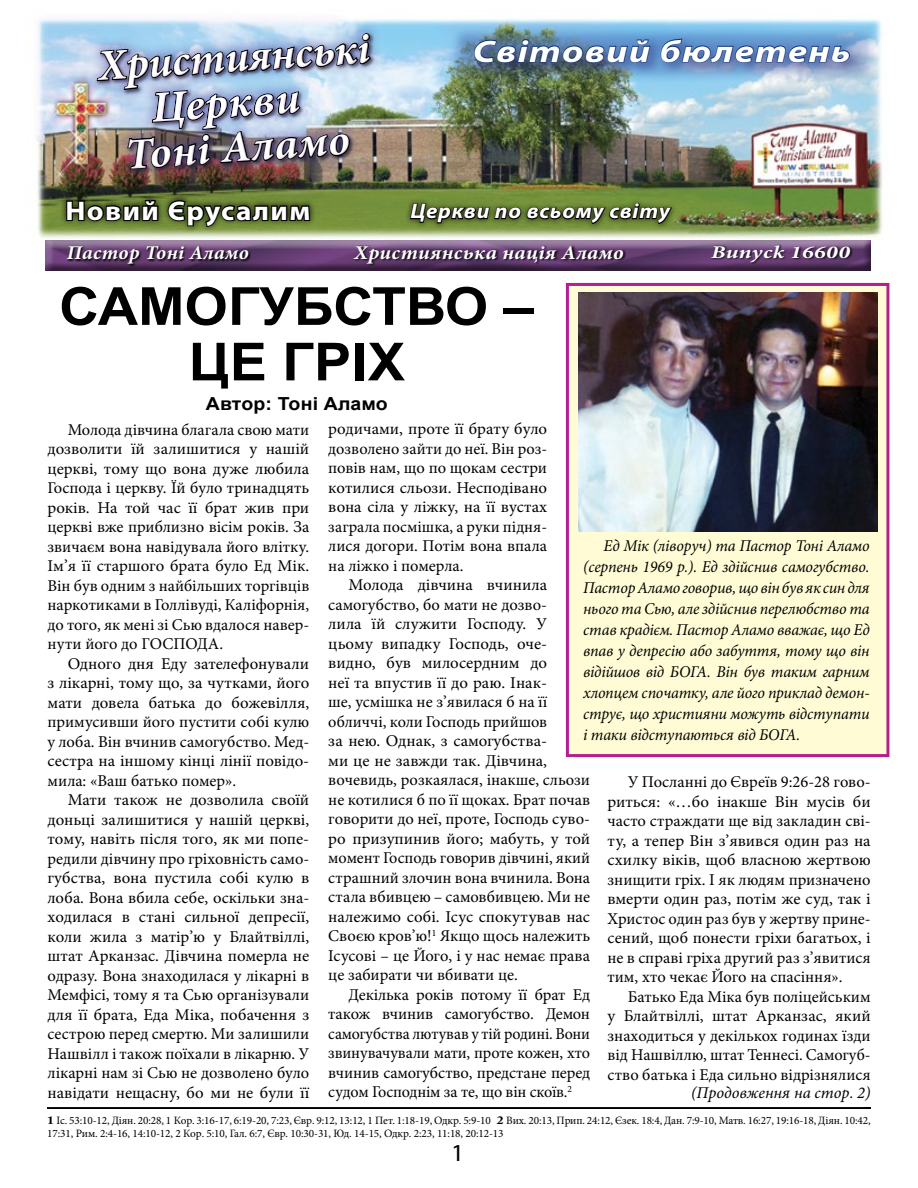
<style>
.page{position:relative;width:918px;height:1188px;background:#fff}
.page>*{position:absolute;margin:0;border:0;box-sizing:border-box;transform-origin:0 0}
.t1{font:700 52.5px/55.5px "Arial";color:#000;text-align:center;scale:1.06 1}
.t2{font:italic 700 43.5px/89.8px "Minion Pro";color:#fff;text-align:center}
.t3{font:italic 700 31.05px "Myriad Pro";letter-spacing:.03em;color:#fff;scale:1.23 1}
.t4{font:700 27px "Myriad Pro";letter-spacing:.05em;color:#fff;scale:1.08 1}
.t5{font:24.45px "Myriad Pro";color:#000;scale:1.04 1}
.t6{font:italic 700 21px "Myriad Pro";letter-spacing:.03em;color:#fff;scale:1.08 1}
.t7{font:italic 700 19.5px "Minion Pro";letter-spacing:.02em;color:#fff;scale:1.1 1}
.t8{font:italic 700 19.5px "Minion Pro";letter-spacing:.02em;color:#fff;scale:1.05 1}
.t9{font:700 18px "Arial";letter-spacing:.01em;color:#000;scale:1.08 1}
.t10{font:italic 700 18px "Minion Pro";letter-spacing:.02em;color:#fff;scale:1.3 1}
.t11{font:16.5px/19.5px "Minion Pro";color:#000;text-align:justify}
.t12{font:italic 16.5px/21px "Minion Pro";letter-spacing:-.01em;color:#000;text-align:justify}
.t13{font:11.25px/13.5px "Minion Pro";letter-spacing:-.01em;color:#000}
.s1{font-family:"Adobe Caslon Pro";font-weight:700}
</style>
<div class="page">
<img style="left:37px;top:19px;width:846px;height:217px">
<div style="left:38px;top:233px;width:839px;height:37px;background:#fff;opacity:.5"></div>
<div style="left:41px;top:236px;width:838px;height:34px;background:#000;opacity:.5"></div>
<div style="left:446px;top:24px;width:434px;height:60px;background:#21409a;opacity:.4"></div>
<div style="left:45px;top:1100px;width:837px;height:10px;background:#000;opacity:.75"></div>
<div style="left:566px;top:283px;width:323px;height:474px;background:#fffcd5;border:3px solid #b41e8e"></div>
<img style="left:578px;top:292px;width:300px;height:239px">
<div style="left:471px;top:35px;width:392px;height:41px;background:#2f2b75;opacity:.52"></div>
<img style="left:448px;top:27px;width:416px;height:41px">
<svg style="left:82px;top:19px;width:309px;height:166px;background:#bdd4e0"></svg>
<div style="left:404px;top:197px;width:274px;height:33px;background:#74923b"></div>
<svg style="left:409px;top:202px;width:264px;height:40px"></svg>
<img style="left:65px;top:32px;width:315px;height:218px">
<div style="left:710px;top:244px;width:143px;height:20px;background:#000;opacity:.8"></div>
<svg style="left:66px;top:245px;width:185px;height:21px;background:#4f3157"></svg>
<div style="left:353px;top:245px;width:273px;height:21px;background:#000;opacity:.83"></div>
<h2 class="t2" style="left:95px;top:21px;width:274px;rotate:-4deg">Християнськi<br>Тоні Аламо</h2>
<h3 class="t4" style="left:65px;top:193px;width:228px">Новий Єрусалим</h3>
<p class="t6" style="left:410px;top:198px;width:242px">Церкви по всьому світу</p>
<p class="t8" style="left:67px;top:239px;width:175px">Пастор Тоні Аламо</p>
<p class="t7" style="left:354px;top:239px;width:247px">Християнська нація Аламо</p>
<p class="t10" style="left:711px;top:239px;width:108px">Bunyck 16600</p>
<h3 class="t3" style="left:473px;top:31px;width:309px">Світовий бюлетень</h3>
<h1 class="t1" style="left:59px;top:280px;width:450px">САМОГУБСТВО –<br>ЦЕ ГРІХ</h1>
<p class="t9" style="left:206px;top:392px;width:170px">Автор: Тоні Аламо</p>
<p class="t11" style="left:48px;top:420px;width:263px;text-indent:20px">Молода дівчина благала свою мати дозволити їй залишитися у нашій церкві, тому що вона дуже любила Господа і церкву. Їй було тринадцять років. На той час її брат жив при церкві вже приблизно вісім років. За звичаєм вона навідувала його влітку.<br>Ім’я її старшого брата було Ед Мік.<br>Він був одним з найбільших торгівців наркотиками в Голлівуді, Каліфорнія, до того, як мені зі Сью вдалося навер&shy;нути його до ГОСПОДА.</p>
<p class="t11" style="left:48px;top:654px;width:263px;text-indent:20px">Одного дня Еду зателефонували з лікарні, тому що, за чутками, його мати довела батька до божевілля, примусивши його пустити собі кулю у лоба. Він вчинив самогубство. Мед&shy;сестра на іншому кінці лінії повідо&shy;мила: «Ваш батько помер».</p>
<p class="t11" style="left:48px;top:790px;width:263px;text-indent:20px">Мати також не дозволила своїй доньці залишитися у нашій церкві, тому, навіть після того, як ми попе&shy;редили дівчину про гріховність само&shy;губства, вона пустила собі кулю в лоба. Вона вбила себе, оскільки зна&shy;ходилася в стані сильної депресії, коли жила з матір’ю у Блайтвіллі, штат Арканзас. Дівчина померла не одразу. Вона знаходилася у лікарні в Мемфісі, тому я та Сью організували для її брата, Еда Міка, побачення з сестрою перед смертю. Ми залишили Нашвілл і також поїхали в лікарню. У лікарні нам зі Сью не дозволено було навідати нещасну, бо ми не були її</p>
<p class="t11" style="left:328px;top:419px;width:220px">родичами, проте її брату було дозволено зайти до неї. Він роз&shy;повів нам, що по щокам сестри котилися сльози. Несподівано вона сіла у ліжку, на її вустах заграла посмішка, а руки підня&shy;лися догори. Потім вона впала на ліжко і померла.</p>
<p class="t11" style="left:328px;top:575px;width:263px;text-align:left;text-indent:20px">Молода дівчина вчинила самогубство, бо мати не дозво-<br>лила їй служити Господу. У цьому випадку Господь, оче&shy;видно, був милосердним до<br>неї та впустив її до pаю. Інак-<br>ше, усмішка не з’явилася б на її обличчі, коли Господь прийшов<br>за нею. Однак, з самогубства-<br>ми це не завжди так. Дівчина, вочевидь, розкаялася, інакше, сльози не котилися б по її щоках. Брат почав говорити до неї, проте, Господь суво&shy;ро призупинив його; мабуть, у той момент Господь говорив дівчині, який страшний злочин вона вчинила. Вона стала вбивцею – самовбивцею. Ми не належимо собі. Ісус спокутував нас<br>Своєю кров’ю!<sup>1</sup> Якщо щось належить<br>Ісусові – це Його, і у нас немає права це забирати чи вбивати це.</p>
<p class="t11" style="left:328px;top:985px;width:263px;text-indent:20px">Декілька років потому її брат Ед також вчинив самогубство. Демон самогубства лютував у тій родині. Вони звинувачували мати, проте кожен, хто вчинив самогубство, предстане перед судом Господнім за те, що він скоїв.<sup>2</sup></p>
<p class="t12" style="left:583px;top:535px;width:288px;text-indent:20px">Ед Мік (ліворуч) та Пастор Тоні Аламо (серпень 1969 р.). Ед здійснив самогубство.<br>Пастор Аламо говорив, що він був як син для нього та Сью, але здійснив перелюбство та став крадієм. Пастор Аламо вважає, що Ед впав у депресію або забуття, тому що він відійшов від БОГА. Він був таким гарним хлопцем спочатку, але його приклад демон&shy;струє, що християни можуть відступати і таки відступаються від БОГА.</p>
<p class="t11" style="left:608px;top:772px;width:265px;text-indent:20px">У Посланні до Євреїв 9:26-28 гово&shy;риться: «…бо інакше Він мусів би часто страждати ще від закладин сві&shy;ту, а тепер Він з’явився один раз на схилку віків, щоб власною жертвою знищити гріх. І як людям призначено вмерти один раз, потім же суд, так і Христос один раз був у жертву прине&shy;сений, щоб понести гріхи багатьох, і не в справі гріха другий раз з’явитися тим, хто чекає Його на спасіння».</p>
<p class="t11" style="left:608px;top:987px;width:265px;text-indent:20px">Батько Еда Міка був поліцейським у Блайтвіллі, штат Арканзас, який знаходиться у декількох годинах їзди від Нашвіллю, штат Теннесі. Самогуб&shy;ство батька і Еда сильно відрізнялися</p>
<p class="t12" style="left:691px;top:1082px;width:181px">(Продовження на стор. 2)</p>
<p class="t13" style="left:47px;top:1113px;width:825px"><span class="s1">1</span> Іс. 53:10-12, Діян. 20:28, 1 Кор. 3:16-17, 6:19-20, 7:23, Євр. 9:12, 13:12, 1 Пет. 1:18-19, Одкр. 5:9-10 <span class="s1">2</span> Вих. 20:13, Прип. 24:12, Єзек. 18:4, Дан. 7:9-10, Матв. 16:27, 19:16-18, Діян. 10:42,<br>17:31, Рим. 2:4-16, 14:10-12, 2 Кор. 5:10, Гал. 6:7, Євр. 10:30-31, Юд. 14-15, Одкр. 2:23, 11:18, 20:12-13</p>
<h3 class="t5" style="left:451px;top:1138px;width:14px">1</h3>
</div>
